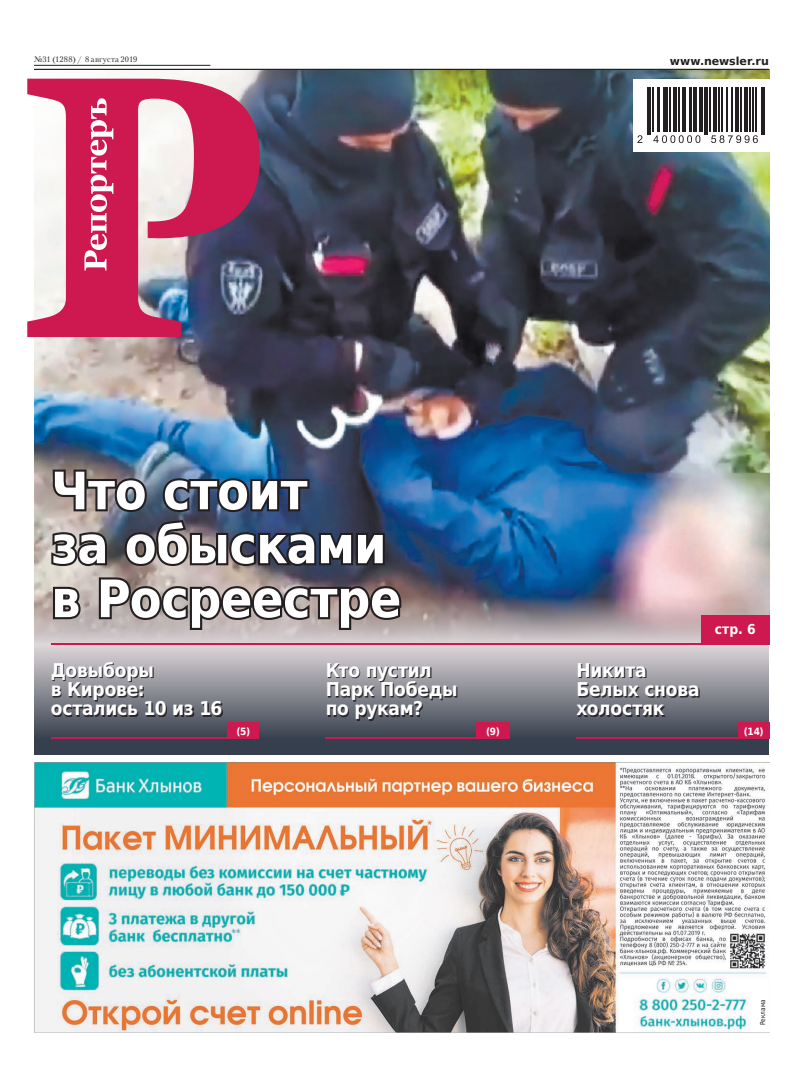
<style>
.page{position:relative;width:803px;height:1078px;background:#fff}
.page>*{position:absolute;margin:0;border:0;box-sizing:border-box;transform-origin:0 0}
.t1{font:700 51.5px/53.9px "DejaVu Sans Condensed";letter-spacing:-.01em;color:#fff}
.t2{font:700 19px/19px "DejaVu Sans Condensed";letter-spacing:-.01em;color:#fff}
.t3{font:700 13.7px "DejaVu Sans Condensed";color:#fff}
.t4{font:700 11px "DejaVu Sans";color:#231f20}
.t5{font:700 10px "DejaVu Sans Condensed";color:#fff}
.t6{font:8px "Petersburg C";letter-spacing:.025em;color:#231f20}
.t7{font:6.7px "DejaVu Sans Condensed";letter-spacing:.01em;color:#231f20;scale:.95 1}
</style>
<div class="page">
<img style="left:34px;top:69px;width:735px;height:527px">
<svg style="left:34px;top:596px;width:735px;height:47px;background:#a99ca2"></svg>
<div style="left:34px;top:643px;width:735px;height:95px;background:linear-gradient(to bottom,#e0d9dc,#3a4250)"></div>
<div style="left:328px;top:664px;width:129px;height:56px;background:#231f20;opacity:.88"></div>
<div style="left:578px;top:664px;width:121px;height:52px;background:#231f20;opacity:.88"></div>
<div style="left:476px;top:722px;width:33px;height:16px;background:#cd194f"></div>
<hr style="left:325px;top:737px;width:154px;height:1px;background:#cd194f">
<div style="left:737px;top:722px;width:32px;height:16px;background:#cd194f"></div>
<hr style="left:576px;top:737px;width:179px;height:1px;background:#cd194f">
<div style="left:700px;top:615px;width:69px;height:29px;background:#cd194f"></div>
<hr style="left:51px;top:642px;width:693px;height:2px;background:#cd194f">
<svg style="left:49px;top:564px;width:354px;height:191px;background:#837b81"></svg>
<svg style="left:632px;top:79px;width:137px;height:72px"></svg>
<hr style="left:651px;top:87px;width:2px;height:44px;background:#231f20">
<hr style="left:666px;top:87px;width:1px;height:44px;background:#231f20">
<hr style="left:669px;top:87px;width:1px;height:44px;background:#231f20">
<hr style="left:677px;top:87px;width:2px;height:44px;background:#231f20">
<hr style="left:692px;top:87px;width:1px;height:44px;background:#231f20">
<hr style="left:695px;top:87px;width:1px;height:44px;background:#231f20">
<hr style="left:709px;top:87px;width:1px;height:44px;background:#231f20">
<hr style="left:717px;top:87px;width:1px;height:44px;background:#231f20">
<hr style="left:721px;top:87px;width:1px;height:44px;background:#231f20">
<hr style="left:726px;top:87px;width:1px;height:44px;background:#231f20">
<hr style="left:731px;top:87px;width:1px;height:44px;background:#231f20">
<hr style="left:739px;top:87px;width:1px;height:44px;background:#231f20">
<hr style="left:748px;top:87px;width:1px;height:44px;background:#231f20">
<svg style="left:743px;top:87px;width:4px;height:44px"></svg>
<svg style="left:734px;top:87px;width:4px;height:44px"></svg>
<svg style="left:712px;top:87px;width:4px;height:44px"></svg>
<hr style="left:699px;top:87px;width:3px;height:44px;background:#231f20">
<svg style="left:681px;top:87px;width:4px;height:44px"></svg>
<hr style="left:689px;top:87px;width:2px;height:44px;background:#231f20">
<hr style="left:663px;top:87px;width:2px;height:44px;background:#231f20">
<hr style="left:656px;top:87px;width:3px;height:44px;background:#231f20">
<svg style="left:672px;top:87px;width:4px;height:44px"></svg>
<hr style="left:752px;top:87px;width:1px;height:44px;background:#231f20">
<hr style="left:754px;top:87px;width:1px;height:44px;background:#231f20">
<hr style="left:646px;top:87px;width:1px;height:48px;background:#231f20">
<hr style="left:649px;top:87px;width:1px;height:48px;background:#231f20">
<hr style="left:704px;top:87px;width:1px;height:48px;background:#231f20">
<hr style="left:706px;top:87px;width:1px;height:48px;background:#231f20">
<hr style="left:761px;top:87px;width:1px;height:48px;background:#231f20">
<hr style="left:763px;top:87px;width:1px;height:48px;background:#231f20">
<svg style="left:637px;top:135px;width:5px;height:8px"></svg>
<svg style="left:653px;top:135px;width:47px;height:8px"></svg>
<svg style="left:710px;top:135px;width:47px;height:8px"></svg>
<img style="left:34px;top:762px;width:735px;height:270px">
<img style="left:27px;top:64px;width:426px;height:500px">
<svg style="left:27px;top:79px;width:233px;height:258px"></svg>
<svg style="left:84px;top:98px;width:29px;height:172px"></svg>
<hr style="left:34px;top:65px;width:176px;height:1px;background:#231f20">
<hr style="left:34px;top:69px;width:734px;height:1px;background:#231f20">
<p class="t6" style="left:34px;top:55px;width:105px">№31 (1288) / 8 августа 2019</p>
<p class="t4" style="left:669px;top:52px;width:101px">www.newsler.ru</p>
<h1 class="t1" style="left:51px;top:462px;width:351px">Что стоит<br>за обысками в Росреестре</h1>
<p class="t3" style="left:714px;top:618px;width:42px">стр. 6</p>
<p class="t2" style="left:51px;top:660px;width:173px">Довыборы<br>в Кирове: остались 10 из 16</p>
<p class="t2" style="left:325px;top:660px;width:133px">Кто пустил<br>Парк Победы по рукам?</p>
<p class="t2" style="left:576px;top:660px;width:125px">Никита<br>Белых снова холостяк</p>
<p class="t5" style="left:236px;top:722px;width:15px">(5)</p>
<p class="t5" style="left:486px;top:722px;width:15px">(9)</p>
<p class="t5" style="left:743px;top:722px;width:21px">(14)</p>
<p class="t7" style="left:756px;top:1025px;width:29px;rotate:-90deg">Реклама</p>
</div>
